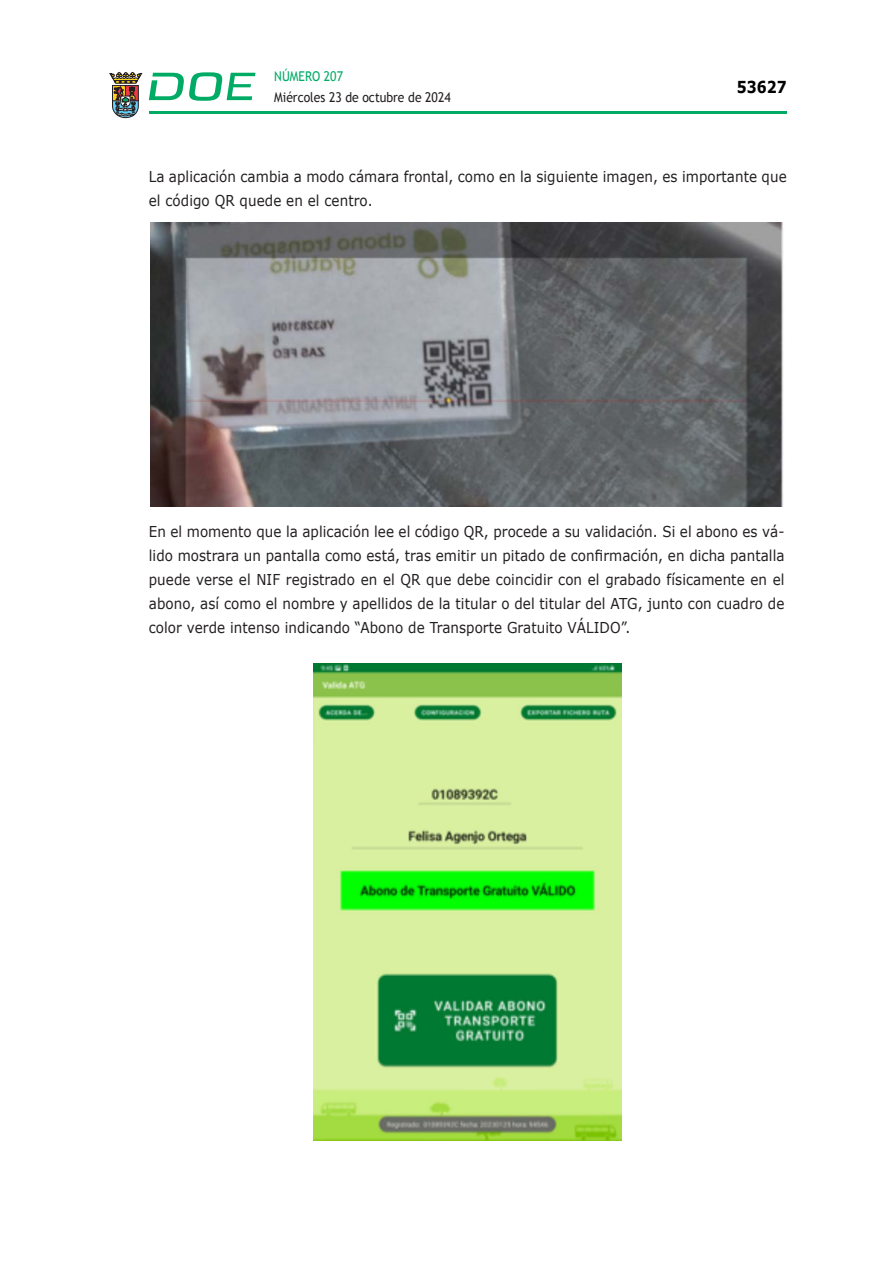
<style>
.page{position:relative;width:893px;height:1263px;background:#fff}
.page>*{position:absolute;margin:0;border:0;box-sizing:border-box;transform-origin:0 0}
.t1{font:700 16.5px "Verdana";color:#000;scale:.85 1}
.CUERPO_DE_TEXTO{font:15px/24px "Verdana";letter-spacing:.005em;color:#231f20;scale:.9 1}
.t2{font:13.5px "Trebuchet MS";color:#231f20;scale:.9 1}
.t3{font:13.5px "Trebuchet MS";color:#00ab67;scale:.9 1}
</style>
<div class="page">
<hr style="left:149px;top:111px;width:638px;height:3px;background:#00ab66">
<svg style="left:109px;top:72px;width:33px;height:46px"></svg>
<svg style="left:149px;top:72px;width:106px;height:29px"></svg>
<img style="left:151px;top:222px;width:632px;height:284px">
<img style="left:314px;top:663px;width:308px;height:478px">
<p class="t3" style="left:274px;top:68px;width:78px">NÚMERO 207</p>
<p class="t2" style="left:274px;top:89px;width:198px">Miércoles 23 de octubre de 2024</p>
<p class="t1" style="left:737px;top:76px;width:60px">53627</p>
<p class="CUERPO_DE_TEXTO" style="left:149px;top:164px;width:710px">La aplicación cambia a modo cámara frontal, como en la siguiente imagen, es importante que el código QR quede en el centro.</p>
<p class="CUERPO_DE_TEXTO" style="left:149px;top:519px;width:708px;text-align:justify">En el momento que la aplicación lee el código QR, procede a su validación. Si el abono es vá&shy;lido mostrara un pantalla como está, tras emitir un pitado de confirmación, en dicha pantalla puede verse el NIF registrado en el QR que debe coincidir con el grabado físicamente en el abono, así como el nombre y apellidos de la titular o del titular del ATG, junto con cuadro de color verde intenso indicando “Abono de Transporte Gratuito VÁLIDO”.</p>
</div>
